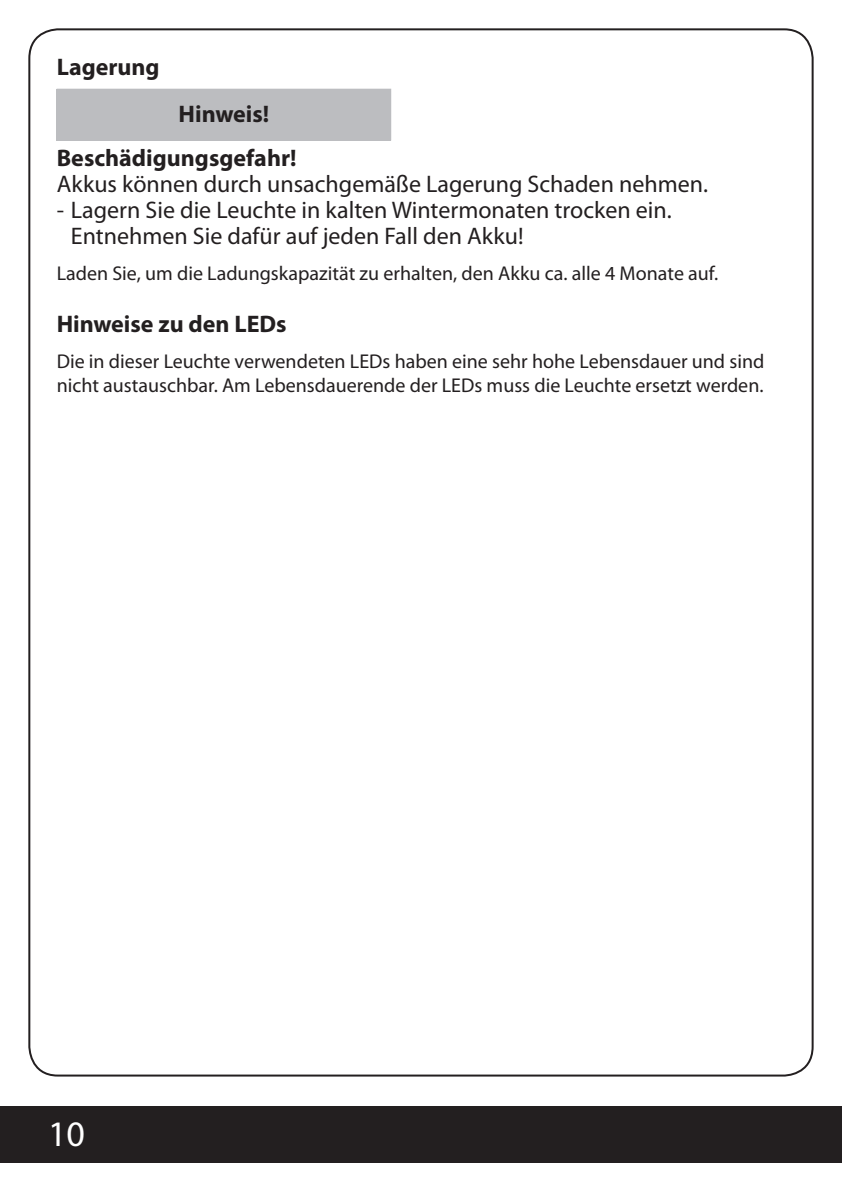
<style>
.page{position:relative;width:842px;height:1191px;background:#fff}
.page>*{position:absolute;margin:0;border:0;box-sizing:border-box;transform-origin:0 0}
.t1{font:36px "Myriad Pro";color:#fff}
.t2{font:24px/26px "Myriad Pro";color:#231f20}
.t3{font:700 24px/44.6px "Myriad Pro";color:#231f20}
.t4{font:20px/24px "Myriad Pro";color:#231f20}
</style>
<div class="page">
<div style="left:0;top:1106px;width:842px;height:56px;background:#231f20"></div>
<div style="left:57px;top:89px;width:334px;height:51px;background:#bcbdc0"></div>
<p class="t3" style="left:57px;top:45px;width:104px">Lagerung</p>
<p class="t3" style="left:57px;top:92px;width:241px;text-indent:122px">Hinweis!<br>Beschädigungsgefahr!</p>
<p class="t2" style="left:57px;top:172px;width:653px">Akkus können durch unsachgemäße Lagerung Schaden nehmen.</p>
<p class="t2" style="left:71px;top:198px;width:602px;text-indent:-14px">- Lagern Sie die Leuchte in kalten Wintermonaten trocken ein.<br>Entnehmen Sie dafür auf jeden Fall den Akku!</p>
<p class="t4" style="left:57px;top:261px;width:663px">Laden Sie, um die Ladungskapazität zu erhalten, den Akku ca. alle 4 Monate auf.</p>
<p class="t3" style="left:57px;top:302px;width:231px">Hinweise zu den LEDs</p>
<p class="t4" style="left:57px;top:349px;width:709px">Die in dieser Leuchte verwendeten LEDs haben eine sehr hohe Lebensdauer und sind nicht austauschbar. Am Lebensdauerende der LEDs muss die Leuchte ersetzt werden.</p>
<h1 class="t1" style="left:48px;top:1113px;width:38px">10</h1>
</div>
